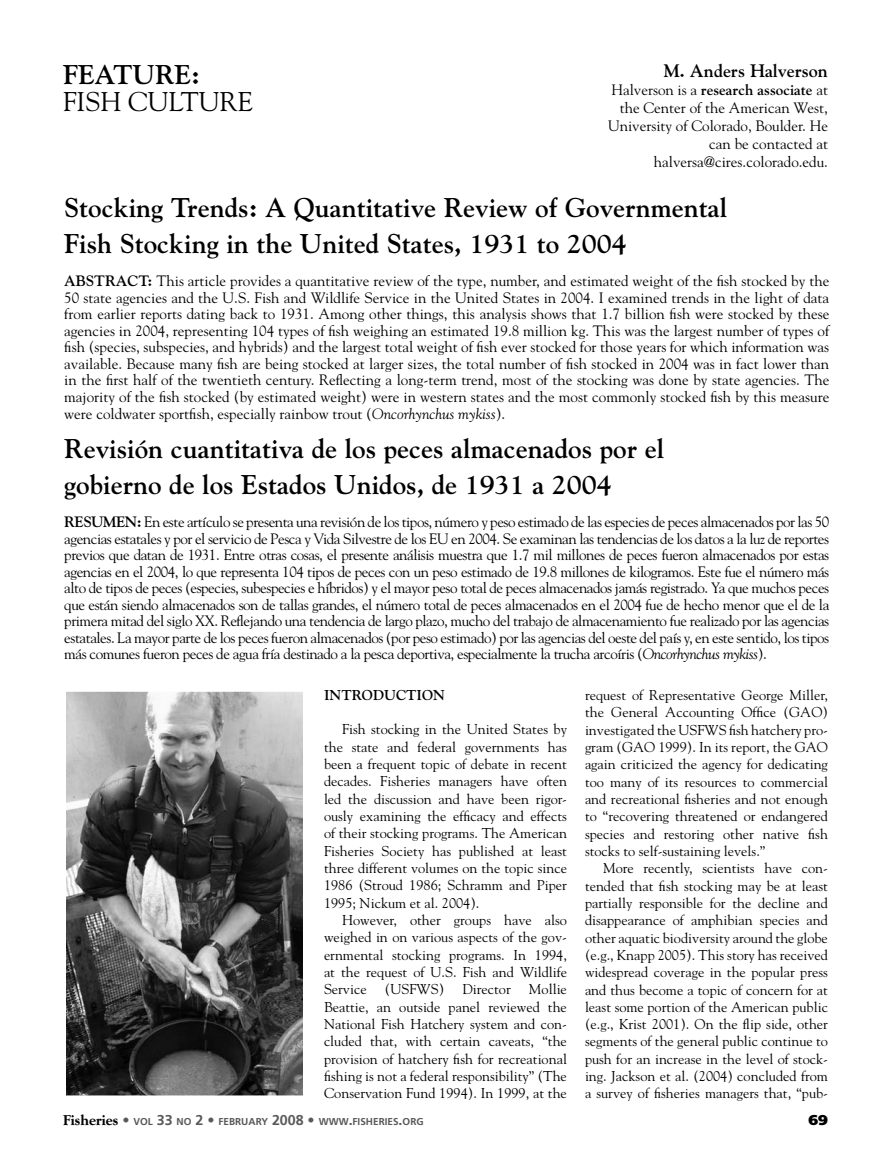
<style>
.page{position:relative;width:891px;height:1175px;background:#fff}
.page>*{position:absolute;margin:0;border:0;box-sizing:border-box;transform-origin:0 0}
.t1{font:700 27px/36px "Goudy";color:#000}
.t2{font:27px "Goudy";color:#000}
.t3{font:700 18px "Goudy";color:#000}
.t4{font:15px/16.6px "Goudy";color:#000;text-align:justify}
.t5{font:700 15px "Goudy";letter-spacing:-.015em;color:#000}
.t6{font:14.25px/17.2px "Goudy";color:#000;text-align:justify}
.t7{font:700 14.25px "Goudy";color:#000}
.t8{font:900 14.25px "Frutiger";color:#000}
.t9{font:700 10.05px "Frutiger";color:#58595b}
.s1{font-weight:700}
.s2{font-style:italic}
.s3{font-family:"Goudy Black S Si";font-weight:800;font-size:14.25px;color:#000}
.s4{font-weight:300;font-size:14.25px}
.s5{font-size:14.25px}
</style>
<div class="page">
<img style="left:67px;top:692px;width:235px;height:402px">
<div style="left:63px;top:688px;width:243px;height:410px;border:3px solid #fff"></div>
<h1 class="t1" style="left:63px;top:56px;width:53px">Featur</h1>
<h1 class="t1" style="left:175px;top:56px;width:27px">e:</h1>
<h1 class="t2" style="left:63px;top:85px;width:29px">Fish</h1>
<h1 class="t2" style="left:128px;top:85px;width:38px">Culture</h1>
<p class="t3" style="left:664px;top:60px;width:166px">M. Anders Halverson</p>
<p class="t4" style="left:608px;top:80px;width:221px;line-height:18px;text-align:right">Halverson is a <span class="s1">research associate</span> at the Center of the American West,<br>University of Colorado, Boulder. He can be contacted at halversa@cires.colorado.edu.</p>
<h1 class="t1" style="left:64px;top:189px;width:664px">Stocking Trends: A Quantitative Review of Governmental<br>Fish Stocking in the United States, 1931 to 2004</h1>
<p class="t5" style="left:64px;top:272px;width:34px">Abstract</p>
<p class="t4" style="left:64px;top:272px;width:767px;text-indent:83px"><span class="s1">:</span> This article provides a quantitative review of the type, number, and estimated weight of the fish stocked by the 50 state agencies and the U.S. Fish and Wildlife Service in the United States in 2004. I examined trends in the light of data from earlier reports dating back to 1931. Among other things, this analysis shows that 1.7 billion fish were stocked by these agencies in 2004, representing 104 types of fish weighing an estimated 19.8 million kg. This was the largest number of types of fish (species, subspecies, and hybrids) and the largest total weight of fish ever stocked for those years for which information was available. Because many fish are being stocked at larger sizes, the total number of fish stocked in 2004 was in fact lower than in the first half of the twentieth century. Reflecting a long-term trend, most of the stocking was done by state agencies. The majority of the fish stocked (by estimated weight) were in western states and the most commonly stocked fish by this measure were coldwater sportfish, especially rainbow trout (<span class="s2">Oncorhynchus mykiss</span>).</p>
<h1 class="t1" style="left:64px;top:431px;width:601px">Revisión cuantitativa de los peces almacenados por el gobierno de los Estados Unidos, de 1931 a 2004</h1>
<p class="t5" style="left:64px;top:513px;width:31px">Resum</p>
<p class="t4" style="left:64px;top:513px;width:767px;text-indent:52px"><span class="s1">en:</span> En este artículo se presenta una revisión de los tipos, número y peso estimado de las especies de peces almacenados por las 50 agencias estatales y por el servicio de Pesca y Vida Silvestre de los EU en 2004. Se examinan las tendencias de los datos a la luz de reportes previos que datan de 1931. Entre otras cosas, el presente análisis muestra que 1.7 mil millones de peces fueron almacenados por estas agencias en el 2004, lo que representa 104 tipos de peces con un peso estimado de 19.8 millones de kilogramos. Este fue el número más alto de tipos de peces (especies, subespecies e híbridos) y el mayor peso total de peces almacenados jamás registrado. Ya que muchos peces que están siendo almacenados son de tallas grandes, el número total de peces almacenados en el 2004 fue de hecho menor que el de la primera mitad del siglo XX. Reflejando una tendencia de largo plazo, mucho del trabajo de almacenamiento fue realizado por las agencias estatales. La mayor parte de los peces fueron almacenados (por peso estimado) por las agencias del oeste del país y, en este sentido, los tipos más comunes fueron peces de agua fría destinado a la pesca deportiva, especialmente la trucha arcoíris (<span class="s2">Oncorhynchus mykiss</span>).</p>
<p class="t7" style="left:324px;top:686px;width:72px">Introduct</p>
<p class="t7" style="left:417px;top:686px;width:30px">ion</p>
<p class="t6" style="left:324px;top:720px;width:245px;text-indent:18px">Fish stocking in the United States by the state and federal governments has been a frequent topic of debate in recent decades. Fisheries managers have often led the discussion and have been rigor&shy;ously examining the efficacy and effects of their stocking programs. The American Fisheries Society has published at least three different volumes on the topic since 1986 (Stroud 1986; Schramm and Piper 1995; Nickum et al. 2004).</p>
<p class="t6" style="left:324px;top:911px;width:245px;text-indent:18px">However, other groups have also weighed in on various aspects of the gov&shy;ernmental stocking programs. In 1994, at the request of U.S. Fish and Wildlife Service</p>
<p class="t6" style="left:324px;top:980px;width:245px;text-indent:205px">Mollie Beattie, an outside panel reviewed the National Fish Hatchery system and con&shy;cluded that, with certain caveats, “the provision of hatchery fish for recreational fishing is not a federal responsibility” (The Conservation Fund 1994). In 1999, at the</p>
<p class="t6" style="left:385px;top:980px;width:61px">(USFWS)</p>
<p class="t6" style="left:463px;top:980px;width:50px">Director</p>
<p class="t6" style="left:585px;top:686px;width:245px">request of Representative George Miller, the General Accounting Office (GAO) investigated the USFWS fish hatchery pro&shy;gram (GAO 1999). In its report, the GAO again criticized the agency for dedicating too many of its resources to commercial and recreational fisheries and not enough to “recovering threatened or endangered species and restoring other native fish stocks to self-sustaining levels.”</p>
<p class="t6" style="left:585px;top:859px;width:245px;text-indent:18px">More recently, scientists have con&shy;tended that fish stocking may be at least partially responsible for the decline and disappearance of amphibian species and other aquatic biodiversity around the globe (e.g., Knapp 2005). This story has received widespread coverage in the popular press and thus become a topic of concern for at least some portion of the American public (e.g., Krist 2001). On the flip side, other segments of the general public continue to push for an increase in the level of stock&shy;ing. Jackson et al. (2004) concluded from a survey of fisheries managers that, “pub-</p>
<p class="t9" style="left:63px;top:1115px;width:362px"><span class="s3">Fisheries</span> <span class="s4">•</span> VOL <span class="s5">33</span> NO <span class="s5">2 •</span> FEBRUARY <span class="s5">2008 •</span> WWW<span class="s5">.</span>FISHERIES<span class="s5">.</span>ORG</p>
<p class="t8" style="left:809px;top:1110px;width:21px">69</p>
</div>
